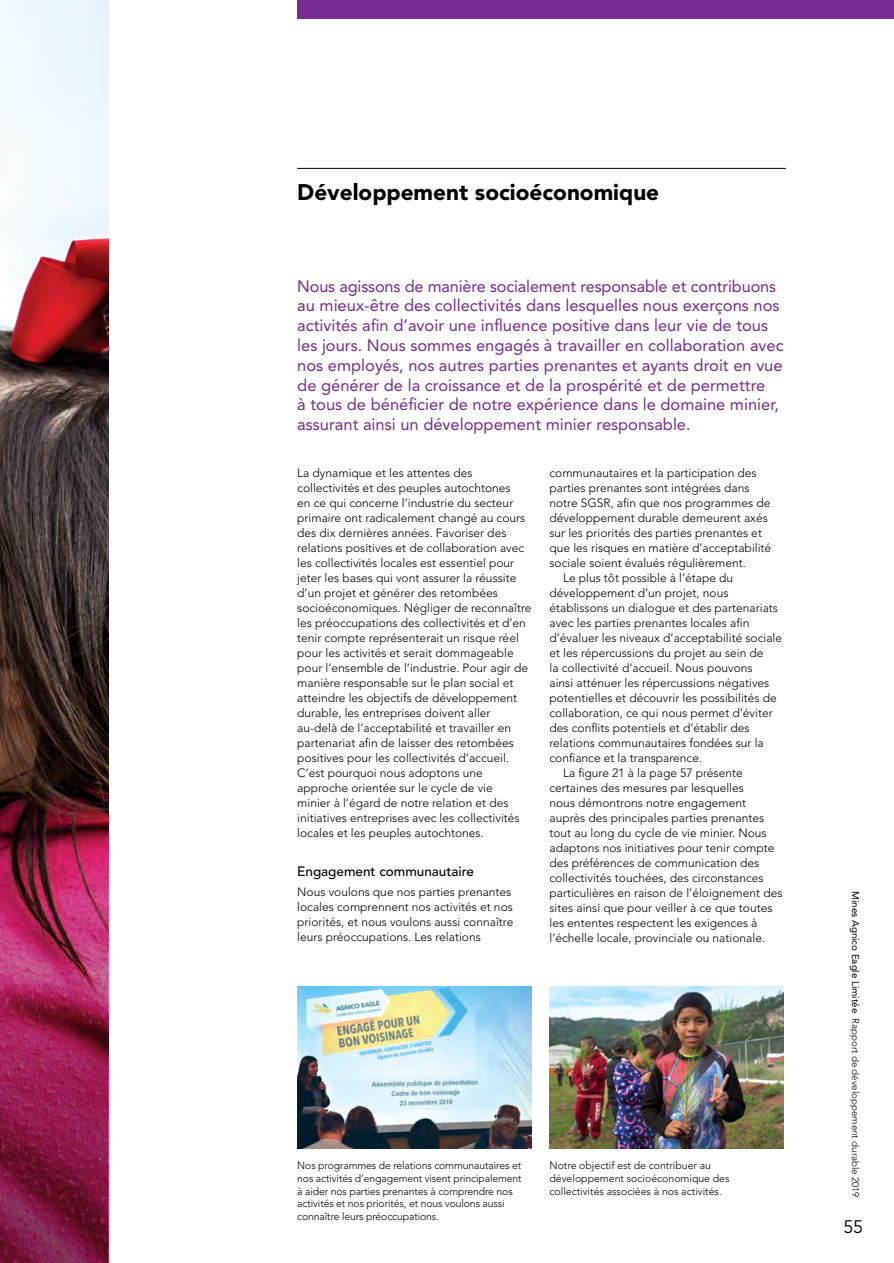
<style>
.page{position:relative;width:894px;height:1263px;background:#fff}
.page>*{position:absolute;margin:0;border:0;box-sizing:border-box;transform-origin:0 0}
.Header_FR{font:900 22.5px "Avenir LT Std";color:#000}
.t1{font:18px "Avenir LT Std";color:#000}
.Lead-in_-_Roman_11_a{font:16.5px/19.8px "Avenir LT Std";color:#782b90}
.Subhead_L1_-_Medium{font:500 13.5px "Avenir LT Std";color:#000}
.Body_FR_-_Light_8_10{font:300 12px/15px "Avenir LT Std";color:#000}
.Mouse_Type_-_Book_6{font:300 10.5px/12.6px "Avenir LT Std";letter-spacing:-.01em;color:#000}
.t2{font:300 9.75px "Avenir LT Std";color:#000}
.s1{font-weight:400}
</style>
<div class="page">
<svg style="left:0;top:0;width:108px;height:682px"></svg>
<img style="left:0;top:682px;width:108px;height:581px">
<div style="left:297px;top:0;width:596px;height:18px;background:#782b90"></div>
<hr style="left:297px;top:168px;width:488px;height:1px;background:#000">
<img style="left:297px;top:986px;width:234px;height:162px">
<img style="left:549px;top:986px;width:234px;height:162px">
<p class="Header_FR" style="left:297px;top:179px;width:363px">Développement socioéconomique</p>
<p class="Lead-in_-_Roman_11_a" style="left:297px;top:276px;width:487px">Nous agissons de manière socialement responsable et contribuons au mieux-être des collectivités dans lesquelles nous exerçons nos activités afin d’avoir une influence positive dans leur vie de tous les jours. Nous sommes engagés à travailler en collaboration avec nos employés, nos autres parties prenantes et ayants droit en vue de générer de la croissance et de la prospérité et de permettre<br>à tous de bénéficier de notre expérience dans le domaine minier, assurant ainsi un développement minier responsable.</p>
<p class="Body_FR_-_Light_8_10" style="left:297px;top:465px;width:236px">La dynamique et les attentes des collectivités et des peuples autochtones<br>en ce qui concerne l’industrie du secteur primaire ont radicalement changé au cours des dix dernières années. Favoriser des relations positives et de collaboration avec les collectivités locales est essentiel pour jeter les bases qui vont assurer la réussite d’un projet et générer des retombées socioéconomiques. Négliger de reconnaître les préoccupations des collectivités et d’en tenir compte représenterait un risque réel pour les activités et serait dommageable pour l’ensemble de l’industrie. Pour agir de manière responsable sur le plan social et atteindre les objectifs de développement durable, les entreprises doivent aller au-delà de l’acceptabilité et travailler en partenariat afin de laisser des retombées positives pour les collectivités d’accueil.<br>C’est pourquoi nous adoptons une approche orientée sur le cycle de vie<br>minier à l’égard de notre relation et des initiatives entreprises avec les collectivités locales et les peuples autochtones.</p>
<p class="Subhead_L1_-_Medium" style="left:297px;top:863px;width:178px">Engagement communautaire</p>
<p class="Body_FR_-_Light_8_10" style="left:297px;top:884px;width:217px">Nous voulons que nos parties prenantes locales comprennent nos activités et nos priorités, et nous voulons aussi connaître leurs préoccupations. Les relations</p>
<p class="Body_FR_-_Light_8_10" style="left:549px;top:465px;width:223px">communautaires et la participation des parties prenantes sont intégrées dans notre SGSR, afin que nos programmes de développement durable demeurent axés sur les priorités des parties prenantes et que les risques en matière d’acceptabilité sociale soient évalués régulièrement.</p>
<p class="Body_FR_-_Light_8_10" style="left:549px;top:570px;width:234px;text-indent:14px">Le plus tôt possible à l’étape du développement d’un projet, nous établissons un dialogue et des partenariats avec les parties prenantes locales afin d’évaluer les niveaux d’acceptabilité sociale et les répercussions du projet au sein de<br>la collectivité d’accueil. Nous pouvons<br>ainsi atténuer les répercussions négatives potentielles et découvrir les possibilités de collaboration, ce qui nous permet d’éviter des conflits potentiels et d’établir des relations communautaires fondées sur la confiance et la transparence.</p>
<p class="Body_FR_-_Light_8_10" style="left:549px;top:765px;width:234px;text-indent:14px">La figure 21 à la page 57 présente certaines des mesures par lesquelles<br>nous démontrons notre engagement auprès des principales parties prenantes tout au long du cycle de vie minier. Nous adaptons nos initiatives pour tenir compte des préférences de communication des collectivités touchées, des circonstances particulières en raison de l’éloignement des sites ainsi que pour veiller à ce que toutes les ententes respectent les exigences à l’échelle locale, provinciale ou nationale.</p>
<p class="Mouse_Type_-_Book_6" style="left:297px;top:1159px;width:226px">Nos programmes de relations communautaires et nos activités d’engagement visent principalement à aider nos parties prenantes à comprendre nos activités et nos priorités, et nous voulons aussi connaître leurs préoccupations.</p>
<p class="Mouse_Type_-_Book_6" style="left:549px;top:1159px;width:181px">Notre objectif est de contribuer au développement socioéconomique des collectivités associées à nos activités.</p>
<p class="t2" style="left:860px;top:891px;width:308px;rotate:90deg"><span class="s1">Mines Agnico Eagle Limitée</span> Rapport de développement durable 2019</p>
<h2 class="t1" style="left:843px;top:1216px;width:21px">55</h2>
</div>
